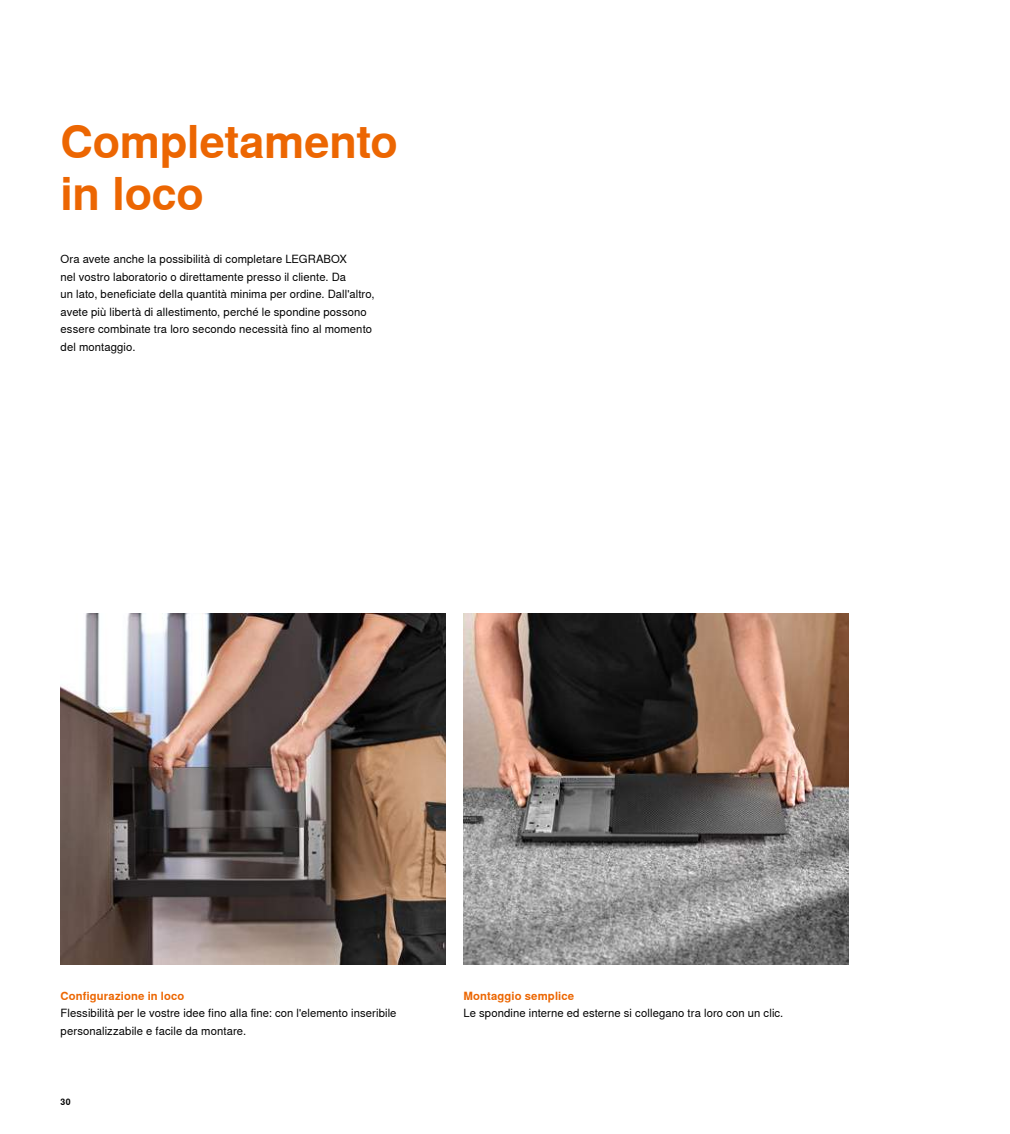
<style>
.page{position:relative;width:1010px;height:1134px;background:#fff}
.page>*{position:absolute;margin:0;border:0;box-sizing:border-box;transform-origin:0 0}
.t1{font:700 45px/52.6px "Nimbus Sans Global";letter-spacing:-.005em;color:#ec6602}
.t2{font:11.25px/17.5px "Nimbus Sans Global";letter-spacing:.01em;color:#000}
.t3{font:700 11.25px "Nimbus Sans Global";letter-spacing:.015em;color:#ec6602}
.t4{font:700 8.75px "Nimbus Sans Global";color:#000}
</style>
<div class="page">
<img style="left:61px;top:614px;width:385px;height:351px">
<img style="left:463px;top:614px;width:386px;height:351px">
<h1 class="t1" style="left:61px;top:116px;width:339px">Completamento in loco</h1>
<p class="t2" style="left:61px;top:250px;width:315px">Ora avete anche la possibilità di completare LEGRABOX<br>nel vostro laboratorio o direttamente presso il cliente. Da<br>un lato, beneficiate della quantità minima per ordine. Dall'altro, avete più libertà di allestimento, perché le spondine possono essere combinate tra loro secondo necessità fino al momento del montaggio.</p>
<p class="t3" style="left:61px;top:989px;width:125px">Configurazione in loco</p>
<p class="t2" style="left:61px;top:1005px;width:337px">Flessibilità per le vostre idee fino alla fine: con l'elemento inseribile personalizzabile e facile da montare.</p>
<p class="t4" style="left:61px;top:1097px;width:12px">30</p>
<p class="t3" style="left:463px;top:989px;width:112px">Montaggio semplice</p>
<p class="t2" style="left:463px;top:1005px;width:321px">Le spondine interne ed esterne si collegano tra loro con un clic.</p>
</div>
